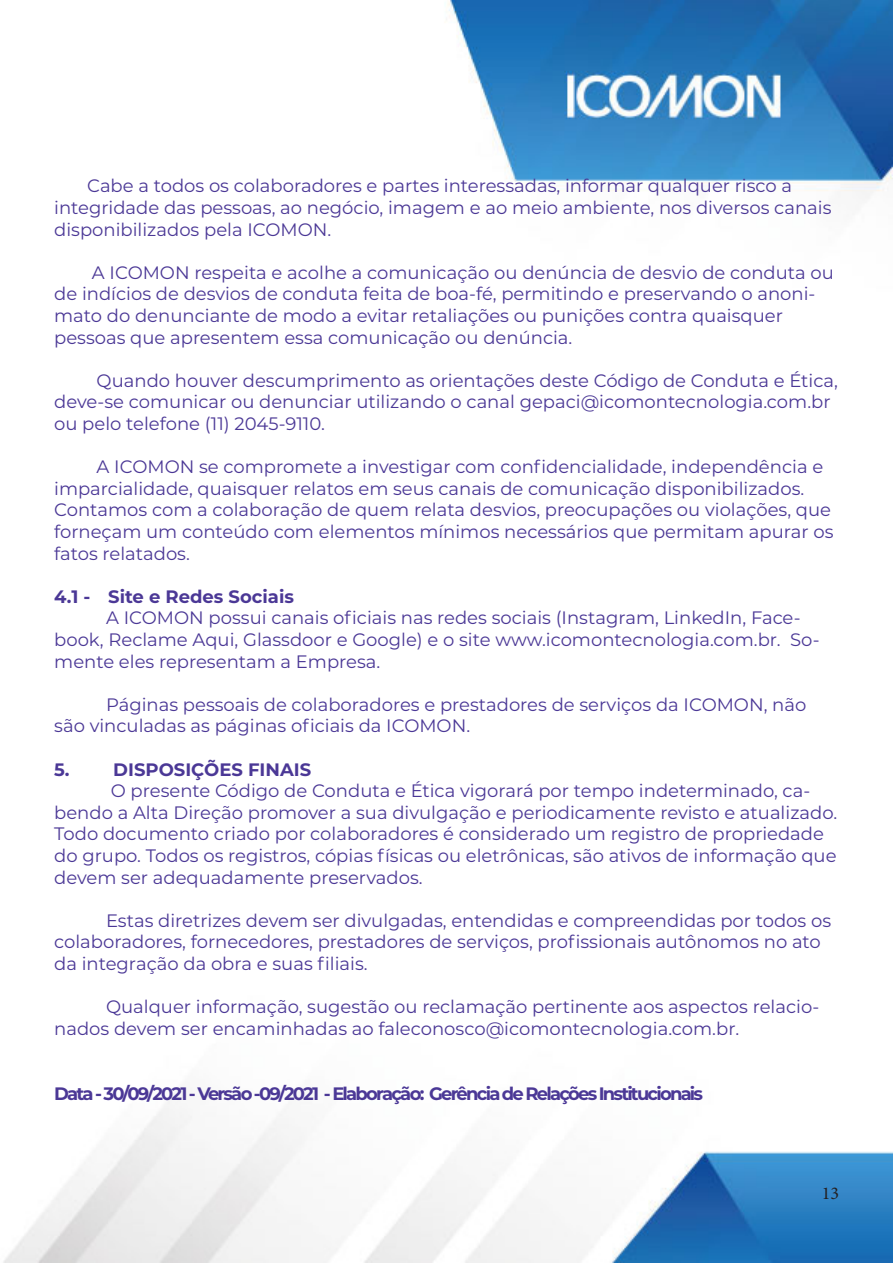
<style>
.page{position:relative;width:893px;height:1263px;background:#fff}
.page>*{position:absolute;margin:0;border:0;box-sizing:border-box;transform-origin:0 0}
.t1{font:18px/21.6px "Montserrat";color:#4b3896}
.t2{font:700 18px "Montserrat";letter-spacing:-.1em;color:#4b3896}
.t3{font:700 18px "Montserrat";color:#4b3896}
.t4{font:18px "Minion Pro";color:#231f20}
</style>
<div class="page">
<img style="left:3px;top:0;width:890px;height:1263px">
<p class="t1" style="left:54px;top:175px;width:779px;text-indent:33px">Cabe a todos os colaboradores e partes interessadas, informar qualquer risco a integridade das pessoas, ao negócio, imagem e ao meio ambiente, nos diversos canais disponibilizados pela ICOMON.</p>
<p class="t1" style="left:54px;top:261px;width:781px;text-indent:38px">A ICOMON respeita e acolhe a comunicação ou denúncia de desvio de conduta ou de indícios de desvios de conduta feita de boa-fé, permitindo e preservando o anoni&shy;mato do denunciante de modo a evitar retaliações ou punições contra quaisquer</p>
<p class="t1" style="left:54px;top:326px;width:520px">pessoas que apresentem essa comunicação ou denúncia.</p>
<p class="t1" style="left:54px;top:369px;width:785px;text-indent:42px">Quando houver descumprimento as orientações deste Código de Conduta e Ética, deve-se comunicar ou denunciar utilizando o canal gepaci@icomontecnologia.com.br ou pelo telefone (11) 2045-9110.</p>
<p class="t1" style="left:97px;top:455px;width:728px">A ICOMON se compromete a investigar com confidencialidade, independência e</p>
<p class="t1" style="left:54px;top:477px;width:752px">imparcialidade, quaisquer relatos em seus canais de comunicação disponibilizados.</p>
<p class="t1" style="left:54px;top:499px;width:781px">Contamos com a colaboração de quem relata desvios, preocupações ou violações, que forneçam um conteúdo com elementos mínimos necessários que permitam apurar os fatos relatados.</p>
<p class="t3" style="left:54px;top:583px;width:241px">4.1 - Site e Redes Sociais</p>
<p class="t1" style="left:54px;top:607px;width:767px;text-indent:52px">A ICOMON possui canais oficiais nas redes sociais (Instagram, LinkedIn, Face&shy;book, Reclame Aqui, Glassdoor e Google) e o site www.icomontecnologia.com.br. So&shy;mente eles representam a Empresa.</p>
<p class="t1" style="left:54px;top:693px;width:754px;text-indent:52px">Páginas pessoais de colaboradores e prestadores de serviços da ICOMON, não são vinculadas as páginas oficiais da ICOMON.</p>
<p class="t2" style="left:54px;top:756px;width:17px">5.</p>
<p class="t3" style="left:113px;top:756px;width:199px">DISPOSIÇÕES FINAIS</p>
<p class="t1" style="left:54px;top:779px;width:784px;text-indent:57px">O presente Código de Conduta e Ética vigorará por tempo indeterminado, ca&shy;bendo a Alta Direção promover a sua divulgação e periodicamente revisto e atualizado.<br>Todo documento criado por colaboradores é considerado um registro de propriedade do grupo. Todos os registros, cópias físicas ou eletrônicas, são ativos de informação que devem ser adequadamente preservados.</p>
<p class="t1" style="left:54px;top:909px;width:778px;text-indent:52px">Estas diretrizes devem ser divulgadas, entendidas e compreendidas por todos os colaboradores, fornecedores, prestadores de serviços, profissionais autônomos no ato da integração da obra e suas filiais.</p>
<p class="t1" style="left:54px;top:995px;width:767px;text-indent:52px">Qualquer informação, sugestão ou reclamação pertinente aos aspectos relacio&shy;nados devem ser encaminhadas ao faleconosco@icomontecnologia.com.br.</p>
<p class="t2" style="left:54px;top:1080px;width:650px">Data - 30/09/2021 - Versão -09/2021 - Elaboração: Gerência de Relações Institucionais</p>
<p class="t4" style="left:822px;top:1181px;width:19px">13</p>
</div>
